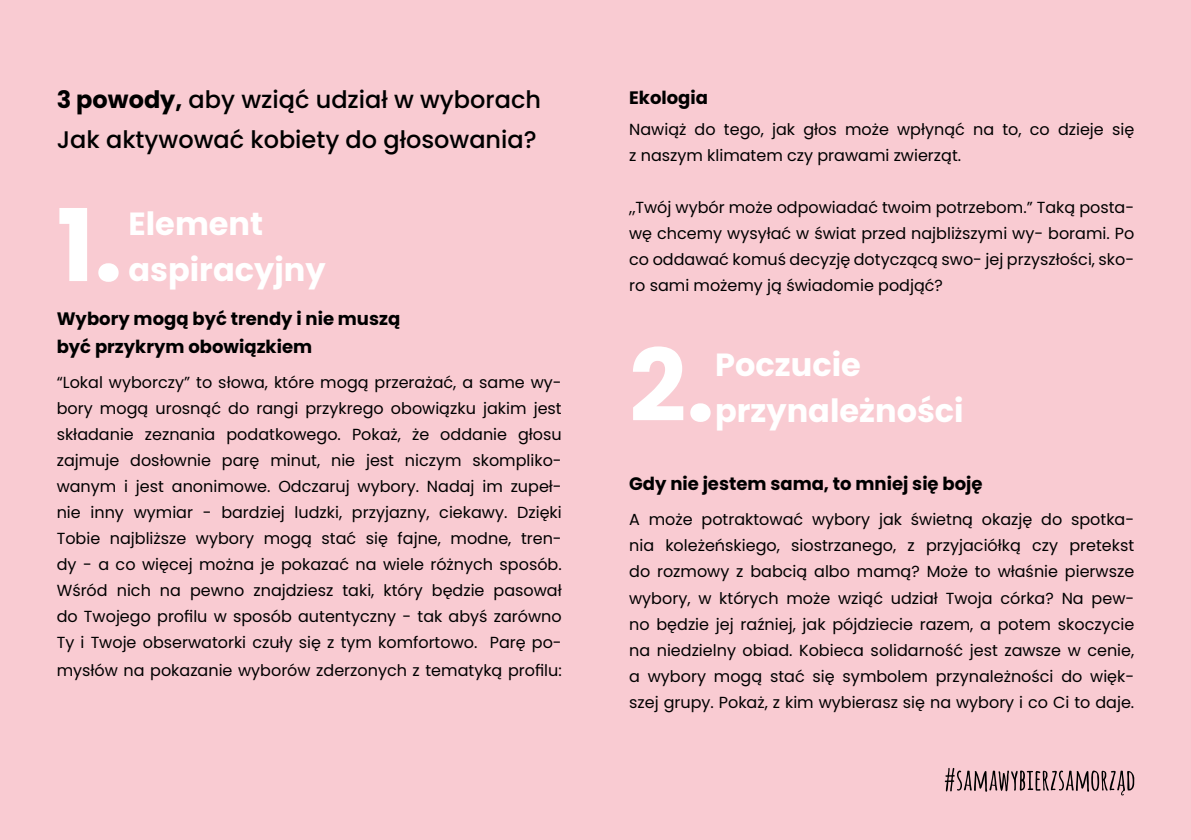
<style>
.page{position:relative;width:1191px;height:840px;background:#fff}
.page>*{position:absolute;margin:0;border:0;box-sizing:border-box;transform-origin:0 0}
.t1{font:700 100px "Poppins";color:#fff}
.t2{font:700 32px/46px "Poppins";color:#fff}
.t3{font:500 24px/40px "Poppins";color:#000}
.t4{font:700 18px/28px "Poppins";color:#000}
.t5{font:16px/26px "Poppins";color:#000;text-align:justify}
.s1{font-weight:700}
</style>
<div class="page">
<div style="left:0;top:0;width:1191px;height:839px;background:#f9cbd2"></div>
<svg style="left:944px;top:768px;width:190px;height:27px"></svg>
<h3 class="t3" style="left:57px;top:79px;width:486px"><span class="s1">3 powody,</span> aby wziąć udział w wyborach<br>Jak aktywować kobiety do głosowania?</h3>
<h1 class="t1" style="left:57px;top:188px;width:67px">1.</h1>
<h2 class="t2" style="left:129px;top:201px;width:198px">Element aspiracyjny</h2>
<p class="t4" style="left:57px;top:305px;width:345px">Wybory mogą być trendy i nie muszą być przykrym obowiązkiem</p>
<p class="t5" style="left:57px;top:369px;width:506px">“Lokal wyborczy” to słowa, które mogą przerażać, a same wy&shy;bory mogą urosnąć do rangi przykrego obowiązku jakim jest składanie zeznania podatkowego. Pokaż, że oddanie głosu zajmuje dosłownie parę minut, nie jest niczym skompliko&shy;wanym i jest anonimowe. Odczaruj wybory. Nadaj im zupeł&shy;nie inny wymiar - bardziej ludzki, przyjazny, ciekawy. Dzięki Tobie najbliższe wybory mogą stać się fajne, modne, tren&shy;dy - a co więcej można je pokazać na wiele różnych sposób.<br>Wśród nich na pewno znajdziesz taki, który będzie pasował do Twojego profilu w sposób autentyczny - tak abyś zarówno Ty i Twoje obserwatorki czuły się z tym komfortowo. Parę po-</p>
<p class="t5" style="left:57px;top:657px;width:506px">mysłów na pokazanie wyborów zderzonych z tematyką profilu:</p>
<p class="t4" style="left:629px;top:84px;width:80px">Ekologia</p>
<p class="t5" style="left:629px;top:116px;width:506px">Nawiąż do tego, jak głos może wpłynąć na to, co dzieje się z naszym klimatem czy prawami zwierząt.</p>
<p class="t5" style="left:629px;top:194px;width:506px">,,Twój wybór może odpowiadać twoim potrzebom.” Taką posta&shy;wę chcemy wysyłać w świat przed najbliższymi wy- borami. Po co oddawać komuś decyzję dotyczącą swo- jej przyszłości, sko&shy;ro sami możemy ją świadomie podjąć?</p>
<h1 class="t1" style="left:629px;top:328px;width:87px">2.</h1>
<h2 class="t2" style="left:715px;top:341px;width:250px">Poczucie przynależności</h2>
<p class="t4" style="left:629px;top:469px;width:355px">Gdy nie jestem sama, to mniej się boję</p>
<p class="t5" style="left:629px;top:506px;width:506px">A może potraktować wybory jak świetną okazję do spotka&shy;nia koleżeńskiego, siostrzanego, z przyjaciółką czy pretekst do rozmowy z babcią albo mamą? Może to właśnie pierwsze wybory, w których może wziąć udział Twoja córka? Na pew&shy;no będzie jej raźniej, jak pójdziecie razem, a potem skoczycie na niedzielny obiad. Kobieca solidarność jest zawsze w cenie, a wybory mogą stać się symbolem przynależności do więk&shy;szej grupy. Pokaż, z kim wybierasz się na wybory i co Ci to daje.</p>
</div>
